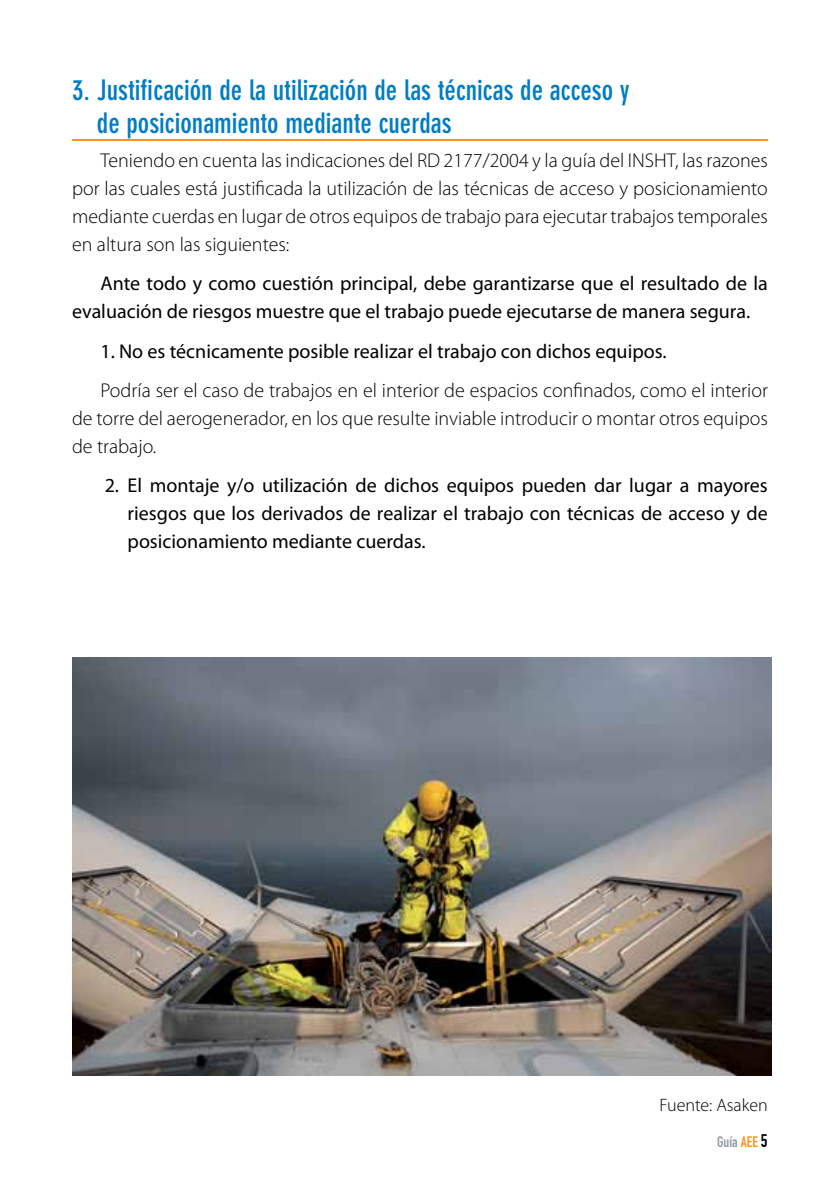
<style>
.page{position:relative;width:840px;height:1191px;background:#fff}
.page>*{position:absolute;margin:0;border:0;box-sizing:border-box;transform-origin:0 0}
.t1{font:700 condensed 28px/33.6px "DIN Neuzeit Grotesk";color:#007dc3}
.t2{font:300 20px/28px "Myriad Pro";color:#000;text-align:justify}
.t3{font:20px/28px "Myriad Pro";color:#000}
.t4{font:300 18px "Myriad Pro";color:#000}
.t5{font:15px "DIN Engschrift";color:#949ca1}
.s1{color:#f7941e}
.s2{font-size:18px;color:#000}
</style>
<div class="page">
<hr style="left:72px;top:139px;width:695px;height:2px;background:#f7941e">
<img style="left:72px;top:658px;width:699px;height:417px">
<h1 class="t1" style="left:97px;top:73px;width:534px;text-indent:-25px">3. Justificación de la utilización de las técnicas de acceso y de posicionamiento mediante cuerdas</h1>
<p class="t2" style="left:72px;top:147px;width:697px;text-indent:28px">Teniendo en cuenta las indicaciones del RD 2177/2004 y la guía del INSHT, las razones por las cuales está justificada la utilización de las técnicas de acceso y posicionamiento mediante cuerdas en lugar de otros equipos de trabajo para ejecutar trabajos temporales en altura son las siguientes:</p>
<p class="t3" style="left:72px;top:270px;width:697px;text-indent:28px">Ante todo y como cuestión principal, debe garantizarse que el resultado de la evaluación de riesgos muestre que el trabajo puede ejecutarse de manera segura.</p>
<p class="t3" style="left:100px;top:337px;width:567px">1. No es técnicamente posible realizar el trabajo con dichos equipos.</p>
<p class="t2" style="left:72px;top:377px;width:697px;text-indent:28px">Podría ser el caso de trabajos en el interior de espacios confinados, como el interior de torre del aerogenerador, en los que resulte inviable introducir o montar otros equipos de trabajo.</p>
<p class="t3" style="left:127px;top:472px;width:641px;text-align:justify;text-indent:-23px">2. El montaje y/o utilización de dichos equipos pueden dar lugar a mayores riesgos que los derivados de realizar el trabajo con técnicas de acceso y de posicionamiento mediante cuerdas.</p>
<p class="t4" style="left:659px;top:1095px;width:110px">Fuente: Asaken</p>
<p class="t5" style="left:716px;top:1132px;width:52px">Guía <span class="s1">AEE</span> <span class="s2">5</span></p>
</div>
